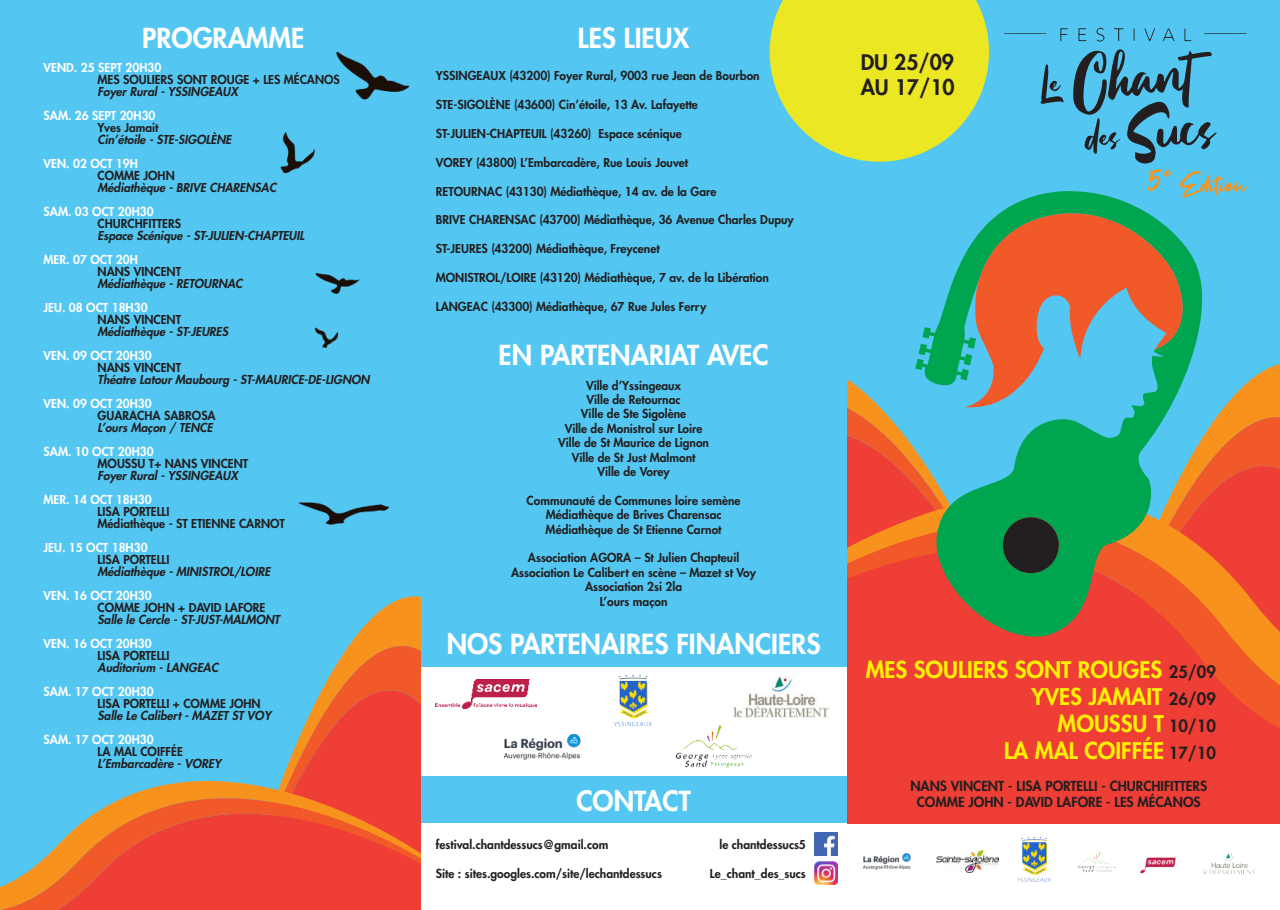
<style>
.page{position:relative;width:1280px;height:910px;background:#fff}
.page>*{position:absolute;margin:0;border:0;box-sizing:border-box;transform-origin:0 0}
.t1{font:800 27px "Futura";color:#fff}
.t2{font:800 22.5px/27px "Futura";color:#fff101;text-align:right}
.t3{font:800 21px/25.2px "Futura";color:#231f20}
.t4{font:800 13.5px/16.2px "Futura";color:#231f20;text-align:center}
.t5{font:800 12px/14.4px "Futura";color:#231f20;text-align:center}
.t6{font:italic 800 12px "Futura";color:#231f20}
.t7{font:800 12px "Futura";color:#fff}
.s1{font-size:16.5px;color:#231f20}
</style>
<div class="page">
<div style="left:846px;top:0;width:434px;height:910px;background:#53c7f2"></div>
<svg style="left:847px;top:364px;width:433px;height:59px"></svg>
<svg style="left:846px;top:423px;width:434px;height:321px;background:#ed4a33"></svg>
<div style="left:846px;top:823px;width:434px;height:87px;background:#fff"></div>
<svg style="left:915px;top:191px;width:298px;height:454px"></svg>
<svg style="left:964px;top:210px;width:226px;height:202px"></svg>
<div style="left:1003px;top:517px;width:56px;height:56px;background:#231f20;border-radius:50%"></div>
<div style="left:846px;top:744px;width:434px;height:79px;background:#ee3e35"></div>
<img style="left:1203px;top:853px;width:51px;height:21px">
<img style="left:1078px;top:851px;width:38px;height:22px">
<img style="left:1017px;top:837px;width:34px;height:45px">
<img style="left:1140px;top:857px;width:36px;height:17px">
<img style="left:936px;top:851px;width:62px;height:21px">
<div style="left:0;top:0;width:421px;height:910px;background:#53c7f2"></div>
<svg style="left:318px;top:596px;width:103px;height:101px;fill:#f15929"></svg>
<svg style="left:298px;top:697px;width:123px;height:43px;background:#e25740"></svg>
<svg style="left:0;top:740px;width:421px;height:170px"></svg>
<div style="left:421px;top:0;width:425px;height:910px;background:#53c7f2"></div>
<div style="left:421px;top:667px;width:425px;height:108px;background:#fff"></div>
<img style="left:336px;top:51px;width:74px;height:49px">
<img style="left:314px;top:273px;width:46px;height:76px">
<img style="left:298px;top:502px;width:121px;height:136px">
<svg style="left:770px;top:0;width:219px;height:162px"></svg>
<div style="left:421px;top:823px;width:425px;height:87px;background:#fff"></div>
<img style="left:815px;top:862px;width:22px;height:22px">
<img style="left:815px;top:832px;width:22px;height:23px">
<img style="left:280px;top:132px;width:35px;height:42px">
<img style="left:436px;top:679px;width:100px;height:30px">
<img style="left:733px;top:675px;width:96px;height:42px">
<img style="left:676px;top:725px;width:76px;height:43px">
<img style="left:614px;top:675px;width:38px;height:52px">
<img style="left:503px;top:734px;width:78px;height:26px">
<svg style="left:1040px;top:64px;width:23px;height:40px"></svg>
<svg style="left:1078px;top:28px;width:9px;height:13px"></svg>
<svg style="left:1003px;top:33px;width:43px;height:1px"></svg>
<svg style="left:1204px;top:33px;width:43px;height:1px"></svg>
<svg style="left:1163px;top:28px;width:11px;height:13px"></svg>
<svg style="left:1096px;top:28px;width:8px;height:14px"></svg>
<svg style="left:1060px;top:28px;width:8px;height:13px"></svg>
<svg style="left:1144px;top:28px;width:11px;height:13px"></svg>
<svg style="left:1114px;top:28px;width:9px;height:13px"></svg>
<svg style="left:1184px;top:28px;width:7px;height:13px"></svg>
<svg style="left:1133px;top:28px;width:1px;height:13px"></svg>
<svg style="left:1073px;top:49px;width:174px;height:148px"></svg>
<img style="left:863px;top:853px;width:48px;height:17px">
<h1 class="t1" style="left:142px;top:21px;width:164px">PROGRAMME</h1>
<p class="t7" style="left:44px;top:60px;width:119px">VEND. 25 SEPT 20H30</p>
<p class="t5" style="left:98px;top:72px;width:244px">MES SOULIERS SONT ROUGE + LES MÉCANOS</p>
<p class="t6" style="left:98px;top:84px;width:142px">Foyer Rural - YSSINGEAUX</p>
<p class="t7" style="left:44px;top:108px;width:113px">SAM. 26 SEPT 20H30</p>
<p class="t5" style="left:98px;top:120px;width:62px">Yves Jamait</p>
<p class="t6" style="left:98px;top:132px;width:135px">Cin’étoile - STE-SIGOLÈNE</p>
<p class="t7" style="left:44px;top:156px;width:96px">VEN. 02 OCT 19H</p>
<p class="t5" style="left:98px;top:168px;width:79px">COMME JOHN</p>
<p class="t6" style="left:98px;top:180px;width:180px">Médiathèque - BRIVE CHARENSAC</p>
<p class="t7" style="left:44px;top:204px;width:112px">SAM. 03 OCT 20H30</p>
<p class="t5" style="left:98px;top:216px;width:85px">CHURCHFITTERS</p>
<p class="t6" style="left:98px;top:228px;width:208px">Espace Scénique - ST-JULIEN-CHAPTEUIL</p>
<p class="t7" style="left:44px;top:252px;width:96px">MER. 07 OCT 20H</p>
<p class="t5" style="left:98px;top:264px;width:85px">NANS VINCENT</p>
<p class="t6" style="left:98px;top:276px;width:146px">Médiathèque - RETOURNAC</p>
<p class="t7" style="left:44px;top:300px;width:106px">JEU. 08 OCT 18H30</p>
<p class="t5" style="left:98px;top:312px;width:85px">NANS VINCENT</p>
<p class="t6" style="left:98px;top:324px;width:132px">Médiathèque - ST-JEURES</p>
<p class="t7" style="left:44px;top:348px;width:110px">VEN. 09 OCT 20H30</p>
<p class="t5" style="left:98px;top:360px;width:85px">NANS VINCENT</p>
<p class="t6" style="left:98px;top:372px;width:274px">Théatre Latour Maubourg - ST-MAURICE-DE-LIGNON</p>
<p class="t7" style="left:44px;top:396px;width:110px">VEN. 09 OCT 20H30</p>
<p class="t5" style="left:98px;top:408px;width:120px">GUARACHA SABROSA</p>
<p class="t6" style="left:98px;top:420px;width:116px">L’ours Maçon / TENCE</p>
<p class="t7" style="left:44px;top:444px;width:112px">SAM. 10 OCT 20H30</p>
<p class="t5" style="left:98px;top:456px;width:152px">MOUSSU T+ NANS VINCENT</p>
<p class="t6" style="left:98px;top:468px;width:142px">Foyer Rural - YSSINGEAUX</p>
<p class="t7" style="left:44px;top:492px;width:110px">MER. 14 OCT 18H30</p>
<p class="t5" style="left:98px;top:505px;width:189px;line-height:12px;text-align:left">LISA PORTELLI<br>Médiathèque - ST ETIENNE CARNOT</p>
<p class="t7" style="left:44px;top:540px;width:106px">JEU. 15 OCT 18H30</p>
<p class="t5" style="left:98px;top:552px;width:73px">LISA PORTELLI</p>
<p class="t6" style="left:98px;top:564px;width:174px">Médiathèque - MINISTROL/LOIRE</p>
<p class="t7" style="left:44px;top:588px;width:110px">VEN. 16 OCT 20H30</p>
<p class="t5" style="left:98px;top:600px;width:169px">COMME JOHN + DAVID LAFORE</p>
<p class="t6" style="left:98px;top:612px;width:184px">Salle le Cercle - ST-JUST-MALMONT</p>
<p class="t7" style="left:44px;top:636px;width:110px">VEN. 16 OCT 20H30</p>
<p class="t5" style="left:98px;top:648px;width:73px">LISA PORTELLI</p>
<p class="t6" style="left:98px;top:660px;width:122px">Auditorium - LANGEAC</p>
<p class="t7" style="left:44px;top:684px;width:112px">SAM. 17 OCT 20H30</p>
<p class="t5" style="left:98px;top:696px;width:165px">LISA PORTELLI + COMME JOHN</p>
<p class="t6" style="left:98px;top:708px;width:175px">Salle Le Calibert - MAZET ST VOY</p>
<p class="t7" style="left:44px;top:732px;width:112px">SAM. 17 OCT 20H30</p>
<p class="t5" style="left:98px;top:744px;width:87px">LA MAL COIFFÉE</p>
<p class="t6" style="left:98px;top:756px;width:125px">L’Embarcadère - VOREY</p>
<h1 class="t1" style="left:578px;top:21px;width:113px">LES LIEUX</h1>
<p class="t5" style="left:436px;top:69px;width:325px">YSSINGEAUX (43200) Foyer Rural, 9003 rue Jean de Bourbon</p>
<p class="t5" style="left:436px;top:97px;width:264px">STE-SIGOLÈNE (43600) Cin’étoile, 13 Av. Lafayette</p>
<p class="t5" style="left:436px;top:126px;width:248px">ST-JULIEN-CHAPTEUIL (43260) Espace scénique</p>
<p class="t5" style="left:436px;top:155px;width:254px">VOREY (43800) L’Embarcadère, Rue Louis Jouvet</p>
<p class="t5" style="left:436px;top:184px;width:282px">RETOURNAC (43130) Médiathèque, 14 av. de la Gare</p>
<p class="t5" style="left:436px;top:213px;width:359px">BRIVE CHARENSAC (43700) Médiathèque, 36 Avenue Charles Dupuy</p>
<p class="t5" style="left:436px;top:241px;width:225px">ST-JEURES (43200) Médiathèque, Freycenet</p>
<p class="t5" style="left:436px;top:270px;width:335px">MONISTROL/LOIRE (43120) Médiathèque, 7 av. de la Libération</p>
<p class="t5" style="left:436px;top:299px;width:272px">LANGEAC (43300) Médiathèque, 67 Rue Jules Ferry</p>
<h1 class="t1" style="left:498px;top:338px;width:272px">EN PARTENARIAT AVEC</h1>
<p class="t5" style="left:558px;top:378px;width:152px">Ville d’Yssingeaux<br>Ville de Retournac<br>Ville de Ste Sigolène<br>Ville de Monistrol sur Loire<br>Ville de St Maurice de Lignon<br>Ville de St Just Malmont<br>Ville de Vorey</p>
<p class="t5" style="left:527px;top:493px;width:215px">Communauté de Communes loire semène<br>Médiathèque de Brives Charensac<br>Médiathèque de St Etienne Carnot</p>
<p class="t5" style="left:511px;top:551px;width:246px">Association AGORA – St Julien Chapteuil<br>Association Le Calibert en scène – Mazet st Voy<br>Association 2si 2la<br>L’ours maçon</p>
<h1 class="t1" style="left:447px;top:627px;width:375px">NOS PARTENAIRES FINANCIERS</h1>
<h1 class="t1" style="left:576px;top:784px;width:116px">CONTACT</h1>
<p class="t5" style="left:436px;top:837px;width:174px">festival.chantdessucs@gmail.com</p>
<p class="t5" style="left:436px;top:866px;width:228px">Site : sites.googles.com/site/lechantdessucs</p>
<p class="t5" style="left:719px;top:837px;width:88px">le chantdessucs5</p>
<p class="t5" style="left:710px;top:867px;width:97px">Le_chant_des_sucs</p>
<h3 class="t3" style="left:861px;top:49px;width:95px">DU 25/09<br>AU 17/10</h3>
<h2 class="t2" style="left:866px;top:656px;width:352px">MES SOULIERS SONT ROUGES <span class="s1">25/09<br></span>YVES JAMAIT <span class="s1">26/09<br></span>MOUSSU T <span class="s1">10/10<br></span>LA MAL COIFFÉE <span class="s1">17/10</span></h2>
<p class="t4" style="left:910px;top:778px;width:298px">NANS VINCENT - LISA PORTELLI - CHURCHIFITTERS<br>COMME JOHN - DAVID LAFORE - LES MÉCANOS</p>
</div>
